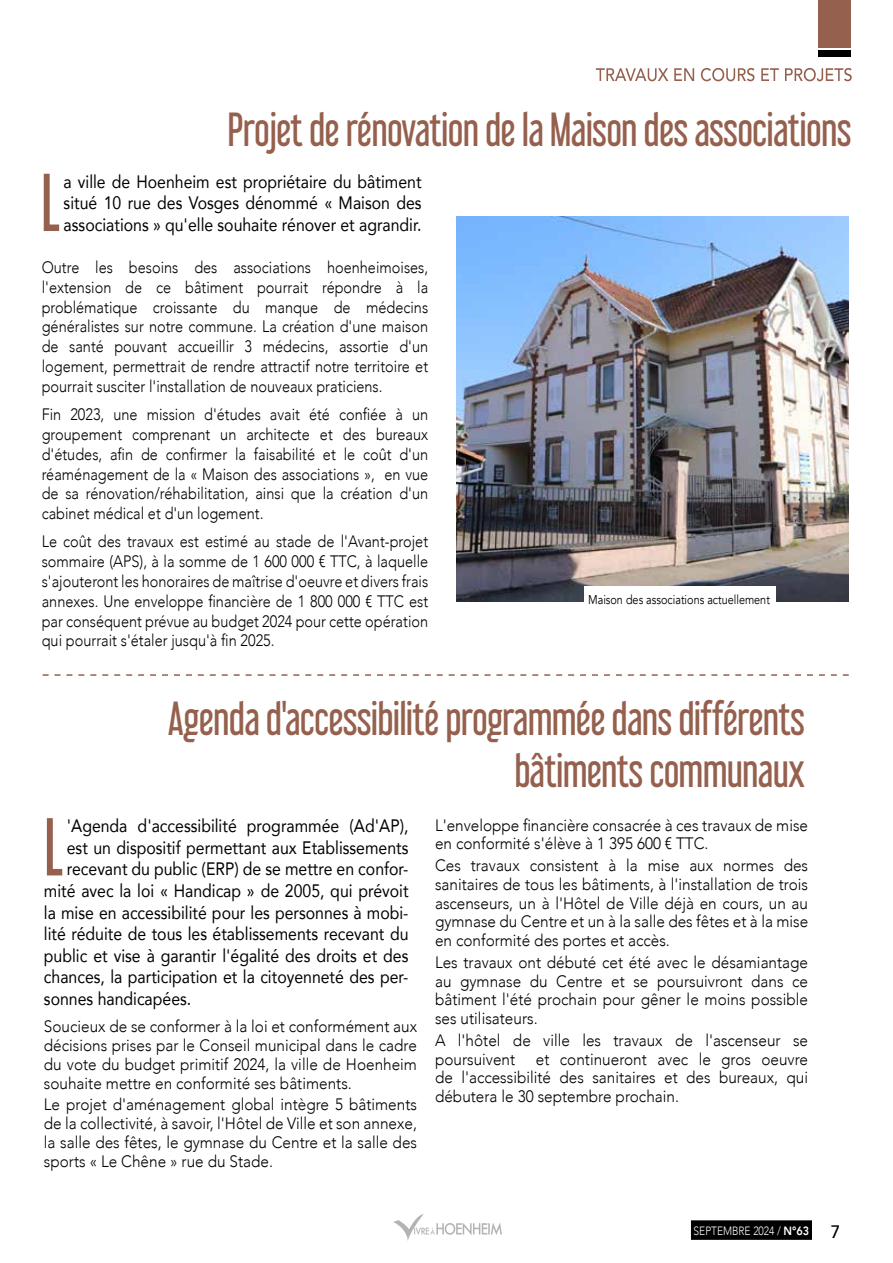
<style>
.page{position:relative;width:893px;height:1263px;background:#fff}
.page>*{position:absolute;margin:0;border:0;box-sizing:border-box;transform-origin:0 0}
.t1{font:73.2px "Libel Suit Rg";color:#95604d;scale:.88 1}
.t2{font:42px/52.1px "Libel Suit Rg";letter-spacing:-.02em;color:#95604d;text-align:right}
.t3{font:18px/21.6px "Avenir";color:#000;text-align:justify;scale:.88 1}
.t4{font:300 16.5px/18.8px "Avenir";color:#000;text-align:justify;scale:.93 1}
.t5{font:300 16.5px/19.8px "Avenir";color:#000;text-align:justify;scale:.88 1}
.t6{font:12.75px "Avenir";color:#000;scale:.85 1}
.t7{font:300 12px "Avenir";color:#fff;scale:.85 1}
.s1{font-weight:800}
.s2{color:#000}
.s3{font-weight:500;font-size:18px;color:#000}
</style>
<div class="page">
<div style="left:818px;top:0;width:32px;height:48px;background:#95604d"></div>
<svg style="left:596px;top:68px;width:256px;height:13px"></svg>
<div style="left:818px;top:50px;width:32px;height:6px;background:#000"></div>
<svg style="left:43px;top:674px;width:806px;height:2px"></svg>
<img style="left:456px;top:216px;width:393px;height:386px">
<div style="left:584px;top:587px;width:191px;height:25px;background:#fff"></div>
<svg style="left:393px;top:1214px;width:109px;height:27px"></svg>
<div style="left:691px;top:1220px;width:121px;height:20px;background:#000"></div>
<h2 class="t2" style="left:228px;top:99px;width:625px">Projet de rénovation de la Maison des associations</h2>
<h1 class="t1" style="left:41px;top:143px;width:24px">L</h1>
<p class="t3" style="left:64px;top:170px;width:408px">a ville de Hoenheim est propriétaire du bâtiment situé 10 rue des Vosges dénommé « Maison des associations » qu'elle souhaite rénover et agrandir.</p>
<p class="t5" style="left:42px;top:257px;width:441px">Outre les besoins des associations hoenheimoises, l'extension de ce bâtiment pourrait répondre à la problématique croissante du manque de médecins généralistes sur notre commune. La création d'une maison de santé pouvant accueillir 3 médecins, assortie d'un logement, permettrait de rendre attractif notre territoire et pourrait susciter l'installation de nouveaux praticiens.</p>
<p class="t5" style="left:42px;top:405px;width:441px">Fin 2023, une mission d'études avait été confiée à un groupement comprenant un architecte et des bureaux d'études, afin de confirmer la faisabilité et le coût d'un réaménagement de la « Maison des associations », en vue de sa rénovation/réhabilitation, ainsi que la création d'un cabinet médical et d'un logement.</p>
<p class="t5" style="left:42px;top:532px;width:441px">Le coût des travaux est estimé au stade de l'Avant-projet sommaire (APS), à la somme de 1 600 000 € TTC, à laquelle s'ajouteront les honoraires de maîtrise d'oeuvre et divers frais annexes. Une enveloppe financière de 1 800 000 € TTC est par conséquent prévue au budget 2024 pour cette opération qui pourrait s'étaler jusqu'à fin 2025.</p>
<p class="t6" style="left:588px;top:592px;width:215px">Maison des associations actuellement</p>
<h2 class="t2" style="left:168px;top:688px;width:639px">Agenda d'accessibilité programmée dans différents bâtiments communaux</h2>
<h1 class="t1" style="left:44px;top:787px;width:24px">L</h1>
<p class="t3" style="left:67px;top:815px;width:390px">'Agenda d'accessibilité programmée (Ad'AP),</p>
<p class="t3" style="left:67px;top:836px;width:390px">est un dispositif permettant aux Etablissements</p>
<p class="t3" style="left:67px;top:858px;width:390px">recevant du public (ERP) de se mettre en confor-</p>
<p class="t3" style="left:44px;top:879px;width:416px">mité avec la loi « Handicap » de 2005, qui prévoit</p>
<p class="t3" style="left:44px;top:901px;width:416px">la mise en accessibilité pour les personnes à mobi-</p>
<p class="t3" style="left:44px;top:923px;width:416px">lité réduite de tous les établissements recevant du</p>
<p class="t3" style="left:44px;top:944px;width:416px">public et vise à garantir l'égalité des droits et des</p>
<p class="t3" style="left:44px;top:966px;width:416px">chances, la participation et la citoyenneté des per-</p>
<p class="t3" style="left:44px;top:987px;width:169px">sonnes handicapées.</p>
<p class="t4" style="left:44px;top:1017px;width:403px">Soucieux de se conformer à la loi et conformément aux décisions prises par le Conseil municipal dans le cadre du vote du budget primitif 2024, la ville de Hoenheim souhaite mettre en conformité ses bâtiments.</p>
<p class="t4" style="left:44px;top:1095px;width:403px">Le projet d'aménagement global intègre 5 bâtiments de la collectivité, à savoir, l'Hôtel de Ville et son annexe, la salle des fêtes, le gymnase du Centre et la salle des sports « Le Chêne » rue du Stade.</p>
<p class="t4" style="left:435px;top:816px;width:403px">L'enveloppe financière consacrée à ces travaux de mise en conformité s'élève à 1 395 600 € TTC.</p>
<p class="t4" style="left:435px;top:856px;width:403px">Ces travaux consistent à la mise aux normes des sanitaires de tous les bâtiments, à l'installation de trois ascenseurs, un à l'Hôtel de Ville déjà en cours, un au gymnase du Centre et un à la salle des fêtes et à la mise en conformité des portes et accès.</p>
<p class="t4" style="left:435px;top:953px;width:403px">Les travaux ont débuté cet été avec le désamiantage au gymnase du Centre et se poursuivront dans ce bâtiment l'été prochain pour gêner le moins possible ses utilisateurs.</p>
<p class="t4" style="left:435px;top:1031px;width:403px">A l'hôtel de ville les travaux de l'ascenseur se poursuivent</p>
<p class="t4" style="left:435px;top:1050px;width:403px;text-indent:101px">et continueront avec le gros oeuvre de l'accessibilité des sanitaires et des bureaux, qui débutera le 30 septembre prochain.</p>
<p class="t7" style="left:694px;top:1223px;width:174px">SEPTEMBRE 2024 / <span class="s1">N°63</span><span class="s2">.</span> <span class="s3">7</span></p>
</div>
